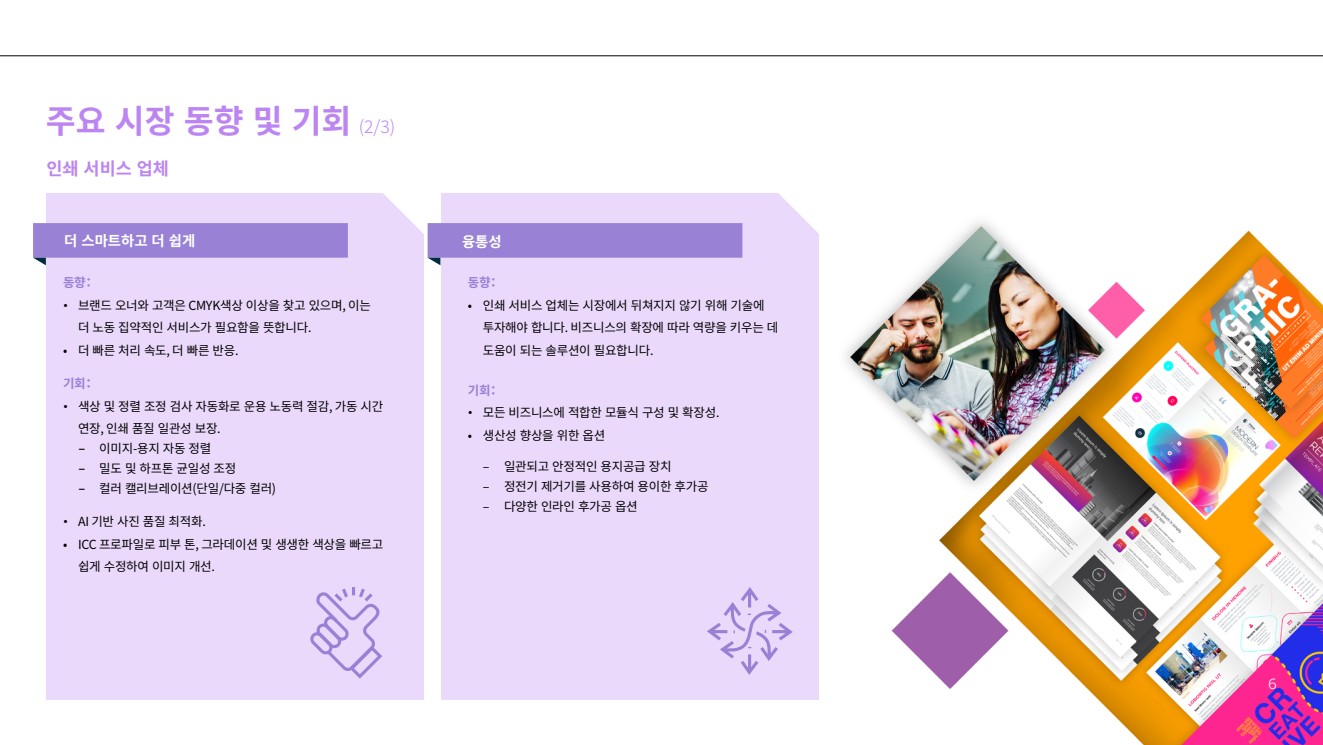
<style>
.page{position:relative;width:1323px;height:745px;background:#fff}
.page>*{position:absolute;margin:0;border:0;box-sizing:border-box;transform-origin:0 0}
.t1{font:700 32.5px "Noto Sans KR";color:#bc85f2}
.t2{font:700 17.5px "Noto Sans KR";color:#bc85f2}
.t3{font:700 14.38px "Noto Sans KR";color:#fff}
.t4{font:300 13.75px "Clarimo UDPE";color:#fff}
.t5{font:12.5px/22.5px "Noto Sans KR";letter-spacing:-.02em;color:#000}
.t6{font:700 12.5px "Noto Sans KR";letter-spacing:-.02em;color:#9982d6}
.s1{font-weight:300;font-size:17.5px}
.s2{font-family:"Clarimo UDPE"}
</style>
<div class="page">
<div style="left:46px;top:193px;width:377px;height:506px;background:#ead9fb"></div>
<div style="left:441px;top:193px;width:378px;height:506px;background:#ead9fb"></div>
<svg style="left:33px;top:223px;width:315px;height:42px"></svg>
<svg style="left:383px;top:193px;width:359px;height:72px"></svg>
<svg style="left:778px;top:193px;width:41px;height:41px"></svg>
<img style="left:846px;top:222px;width:477px;height:522px">
<svg style="left:310px;top:587px;width:72px;height:92px"></svg>
<svg style="left:707px;top:587px;width:86px;height:88px"></svg>
<hr style="left:0;top:55px;width:1323px;height:1px;background:#000">
<h1 class="t1" style="left:46px;top:103px;width:351px">주요 시장 동향 및 기회 <span class="s1">(2/3)</span></h1>
<h2 class="t2" style="left:46px;top:159px;width:124px">인쇄 서비스 업체</h2>
<p class="t3" style="left:64px;top:232px;width:133px">더 스마트하고 더 쉽게</p>
<p class="t3" style="left:462px;top:233px;width:41px">융통성</p>
<p class="t6" style="left:63px;top:275px;width:33px">동향：</p>
<p class="t5" style="left:78px;top:294px;width:294px;text-indent:-15px"><span class="s2">•</span> 브랜드 오너와 고객은 CMYK색상 이상을 찾고 있으며, 이는 더 노동 집약적인 서비스가 필요함을 뜻합니다.</p>
<p class="t5" style="left:63px;top:339px;width:177px">• 더 빠른 처리 속도, 더 빠른 반응.</p>
<p class="t6" style="left:63px;top:376px;width:33px">기회：</p>
<p class="t5" style="left:78px;top:394px;width:307px;text-indent:-15px"><span class="s2">•</span> 색상 및 정렬 조정 검사 자동화로 운용 노동력 절감, 가동 시간 연장, 인쇄 품질 일관성 보장.</p>
<p class="t5" style="left:78px;top:437px;width:135px"><span class="s2">–</span> 이미지-용지 자동 정렬</p>
<p class="t5" style="left:78px;top:457px;width:160px"><span class="s2">–</span> 밀도 및 하프톤 균일성 조정</p>
<p class="t5" style="left:78px;top:477px;width:200px"><span class="s2">–</span> 컬러 캘리브레이션(단일/다중 컬러)</p>
<p class="t5" style="left:63px;top:510px;width:144px"><span class="s2">•</span> AI 기반 사진 품질 최적화.</p>
<p class="t5" style="left:78px;top:533px;width:307px;text-indent:-15px">• ICC 프로파일로 피부 톤, 그라데이션 및 생생한 색상을 빠르고 쉽게 수정하여 이미지 개선.</p>
<p class="t6" style="left:468px;top:275px;width:33px">동향：</p>
<p class="t5" style="left:483px;top:294px;width:297px;text-indent:-15px">• 인쇄 서비스 업체는 시장에서 뒤쳐지지 않기 위해 기술에 투자해야 합니다. 비즈니스의 확장에 따라 역량을 키우는 데 도움이 되는 솔루션이 필요합니다.</p>
<p class="t6" style="left:468px;top:383px;width:33px">기회：</p>
<p class="t5" style="left:468px;top:401px;width:253px"><span class="s2">•</span> 모든 비즈니스에 적합한 모듈식 구성 및 확장성.</p>
<p class="t5" style="left:468px;top:424px;width:139px">• 생산성 향상을 위한 옵션</p>
<p class="t5" style="left:483px;top:454px;width:190px">– 일관되고 안정적인 용지공급 장치</p>
<p class="t5" style="left:483px;top:474px;width:227px">– 정전기 제거기를 사용하여 용이한 후가공</p>
<p class="t5" style="left:483px;top:494px;width:156px">– 다양한 인라인 후가공 옵션</p>
<p class="t4" style="left:1268px;top:672px;width:10px">6</p>
</div>
